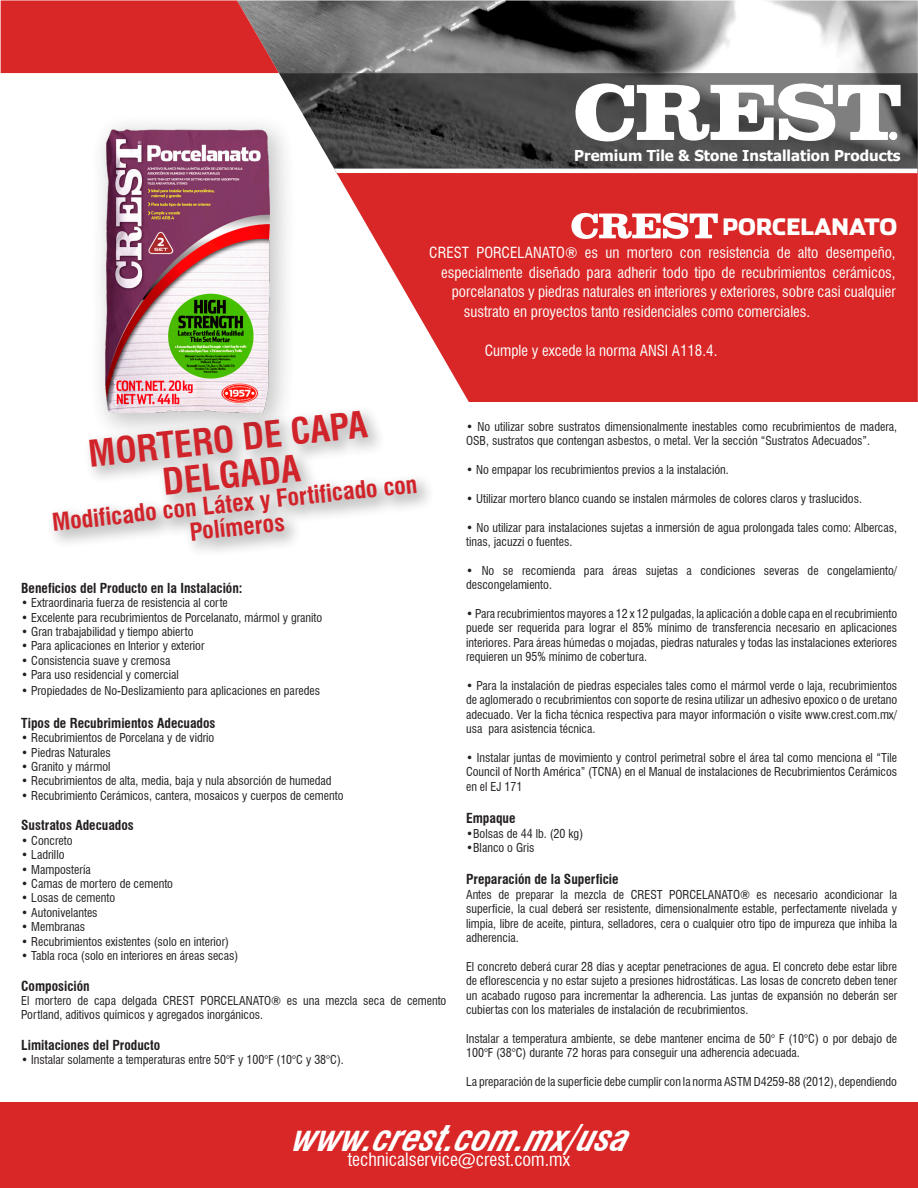
<style>
.page{position:relative;width:918px;height:1188px;background:#fff}
.page>*{position:absolute;margin:0;border:0;box-sizing:border-box;transform-origin:0 0}
.t1{font:700 condensed 36px/36px "Swiss 721 BT";color:#d1232a;text-align:center}
.t2{font:italic 700 condensed 36px "Swiss 721 BT";color:#fff}
.t3{font:700 condensed 24px/24px "Swiss 721 BT";color:#d1232a;text-align:center}
.t4{font:900 22.5px "Stainless";color:#fff}
.t5{font:condensed 18px "Swiss 721 BT";color:#fff}
.t6{font:condensed 15px "Swiss 721 BT";color:#fff}
.t7{font:700 15px "Tahoma";color:#fff}
.t8{font:700 condensed 13.5px "Swiss 721 BT";color:#231f20}
.t9{font:condensed 12px/14.4px "Swiss 721 BT";color:#231f20}
</style>
<div class="page">
<img style="left:237px;top:0;width:681px;height:74px">
<div style="left:0;top:1102px;width:918px;height:86px;background:#d92626"></div>
<img style="left:279px;top:73px;width:639px;height:98px">
<svg style="left:575px;top:82px;width:326px;height:60px"></svg>
<svg style="left:336px;top:171px;width:582px;height:231px;background:#dd3f3f"></svg>
<svg style="left:1px;top:0;width:278px;height:73px;background:#d22e2e"></svg>
<svg style="left:334px;top:169px;width:583px;height:4px"></svg>
<div style="left:45px;top:404px;width:391px;height:156px;background:#231f20;opacity:.25"></div>
<div style="left:88px;top:113px;width:211px;height:329px;background:#231f20;opacity:.25"></div>
<img style="left:106px;top:129px;width:163px;height:283px">
<svg style="left:570px;top:212px;width:148px;height:28px"></svg>
<p class="t7" style="left:574px;top:145px;width:328px">Premium Tile &amp; Stone Installation Products</p>
<p class="t4" style="left:723px;top:212px;width:176px">PORCELANATO</p>
<p class="t6" style="left:429px;top:244px;width:468px">CREST PORCELANATO® es un mortero con resistencia de alto desempeño,</p>
<p class="t6" style="left:441px;top:263px;width:456px">especialmente diseñado para adherir todo tipo de recubrimientos cerámicos,</p>
<p class="t6" style="left:452px;top:283px;width:446px">porcelanatos y piedras naturales en interiores y exteriores, sobre casi cualquier</p>
<p class="t6" style="left:464px;top:302px;width:348px">sustrato en proyectos tanto residenciales como comerciales.</p>
<p class="t6" style="left:485px;top:341px;width:234px">Cumple y excede la norma ANSI A118.4.</p>
<p class="t1" style="left:87px;top:436px;width:282px;rotate:-6deg">MORTERO DE CAPA<br>DELGADA</p>
<p class="t3" style="left:51px;top:510px;width:369px;rotate:-6deg">Modificado con Látex y Fortificado con<br>Polímeros</p>
<p class="t8" style="left:21px;top:580px;width:223px">Beneficios del Producto en la Instalación:</p>
<p class="t9" style="left:21px;top:596px;width:208px">• Extraordinaria fuerza de resistencia al corte</p>
<p class="t9" style="left:21px;top:610px;width:303px">• Excelente para recubrimientos de Porcelanato, mármol y granito</p>
<p class="t9" style="left:21px;top:624px;width:174px">• Gran trabajabilidad y tiempo abierto</p>
<p class="t9" style="left:21px;top:639px;width:185px">• Para aplicaciones en Interior y exterior</p>
<p class="t9" style="left:21px;top:653px;width:151px">• Consistencia suave y cremosa</p>
<p class="t9" style="left:21px;top:668px;width:159px">• Para uso residencial y comercial</p>
<p class="t9" style="left:21px;top:684px;width:300px">• Propiedades de No-Deslizamiento para aplicaciones en paredes</p>
<p class="t8" style="left:21px;top:715px;width:196px">Tipos de Recubrimientos Adecuados</p>
<p class="t9" style="left:21px;top:731px;width:195px">• Recubrimientos de Porcelana y de vidrio</p>
<p class="t9" style="left:21px;top:745px;width:91px">• Piedras Naturales</p>
<p class="t9" style="left:21px;top:759px;width:91px">• Granito y mármol</p>
<p class="t9" style="left:21px;top:774px;width:312px">• Recubrimientos de alta, media, baja y nula absorción de humedad</p>
<p class="t9" style="left:21px;top:788px;width:324px">• Recubrimiento Cerámicos, cantera, mosaicos y cuerpos de cemento</p>
<p class="t8" style="left:21px;top:817px;width:114px">Sustratos Adecuados</p>
<p class="t9" style="left:21px;top:833px;width:53px">• Concreto</p>
<p class="t9" style="left:21px;top:848px;width:45px">• Ladrillo</p>
<p class="t9" style="left:21px;top:862px;width:71px">• Mampostería</p>
<p class="t9" style="left:21px;top:876px;width:153px">• Camas de mortero de cemento</p>
<p class="t9" style="left:21px;top:891px;width:95px">• Losas de cemento</p>
<p class="t9" style="left:21px;top:905px;width:78px">• Autonivelantes</p>
<p class="t9" style="left:21px;top:920px;width:66px">• Membranas</p>
<p class="t9" style="left:21px;top:934px;width:209px">• Recubrimientos existentes (solo en interior)</p>
<p class="t9" style="left:21px;top:948px;width:219px">• Tabla roca (solo en interiores en áreas secas)</p>
<p class="t8" style="left:21px;top:978px;width:70px">Composición</p>
<p class="t9" style="left:21px;top:993px;width:427px">El mortero de capa delgada CREST PORCELANATO® es una mezcla seca de cemento<br>Portland, aditivos químicos y agregados inorgánicos.</p>
<p class="t8" style="left:21px;top:1037px;width:140px">Limitaciones del Producto</p>
<p class="t9" style="left:21px;top:1053px;width:324px">• Instalar solamente a temperaturas entre 50°F y 100°F (10°C y 38°C).</p>
<p class="t9" style="left:466px;top:419px;width:433px">• No utilizar sobre sustratos dimensionalmente inestables como recubrimientos de madera,<br>OSB, sustratos que contengan asbestos, o metal. Ver la sección “Sustratos Adecuados”.</p>
<p class="t9" style="left:466px;top:462px;width:264px">• No empapar los recubrimientos previos a la instalación.</p>
<p class="t9" style="left:466px;top:491px;width:397px">• Utilizar mortero blanco cuando se instalen mármoles de colores claros y traslucidos.</p>
<p class="t9" style="left:466px;top:520px;width:433px">• No utilizar para instalaciones sujetas a inmersión de agua prolongada tales como: Albercas, tinas, jacuzzi o fuentes.</p>
<p class="t9" style="left:466px;top:563px;width:433px">• No se recomienda para áreas sujetas a condiciones severas de congelamiento/ descongelamiento.</p>
<p class="t9" style="left:466px;top:606px;width:433px;text-align:justify">• Para recubrimientos mayores a 12 x 12 pulgadas, la aplicación a doble capa en el recubrimiento puede ser requerida para lograr el 85% mínimo de transferencia necesario en aplicaciones interiores. Para áreas húmedas o mojadas, piedras naturales y todas las instalaciones exteriores requieren un 95% mínimo de cobertura.</p>
<p class="t9" style="left:466px;top:678px;width:433px;text-align:justify">• Para la instalación de piedras especiales tales como el mármol verde o laja, recubrimientos de aglomerado o recubrimientos con soporte de resina utilizar un adhesivo epoxico o de uretano adecuado. Ver la ficha técnica respectiva para mayor información o visite www.crest.com.mx/ usa para asistencia técnica.</p>
<p class="t9" style="left:466px;top:750px;width:433px;text-align:justify">• Instalar juntas de movimiento y control perimetral sobre el área tal como menciona el “Tile Council of North América” (TCNA) en el Manual de instalaciones de Recubrimientos Cerámicos en el EJ 171</p>
<p class="t8" style="left:466px;top:810px;width:51px">Empaque</p>
<p class="t9" style="left:466px;top:826px;width:119px">•Bolsas de 44 lb. (20 kg)</p>
<p class="t9" style="left:466px;top:840px;width:70px">•Blanco o Gris</p>
<p class="t8" style="left:466px;top:871px;width:154px">Preparación de la Superficie</p>
<p class="t9" style="left:466px;top:887px;width:433px;text-align:justify">Antes de preparar la mezcla de CREST PORCELANATO® es necesario acondicionar la superficie, la cual deberá ser resistente, dimensionalmente estable, perfectamente nivelada y limpia, libre de aceite, pintura, selladores, cera o cualquier otro tipo de impureza que inhiba la adherencia.</p>
<p class="t9" style="left:466px;top:959px;width:433px;text-align:justify">El concreto deberá curar 28 días y aceptar penetraciones de agua. El concreto debe estar libre de eflorescencia y no estar sujeto a presiones hidrostáticas. Las losas de concreto deben tener un acabado rugoso para incrementar la adherencia. Las juntas de expansión no deberán ser cubiertas con los materiales de instalación de recubrimientos.</p>
<p class="t9" style="left:466px;top:1031px;width:433px">Instalar a temperatura ambiente, se debe mantener encima de 50° F (10°C) o por debajo de<br>100°F (38°C) durante 72 horas para conseguir una adherencia adecuada.</p>
<p class="t9" style="left:466px;top:1074px;width:433px">La preparación de la superficie debe cumplir con la norma ASTM D4259-88 (2012), dependiendo</p>
<p class="t2" style="left:291px;top:1117px;width:349px">www.crest.com.mx/usa</p>
<p class="t5" style="left:348px;top:1149px;width:224px">technicalservice@crest.com.mx</p>
</div>
